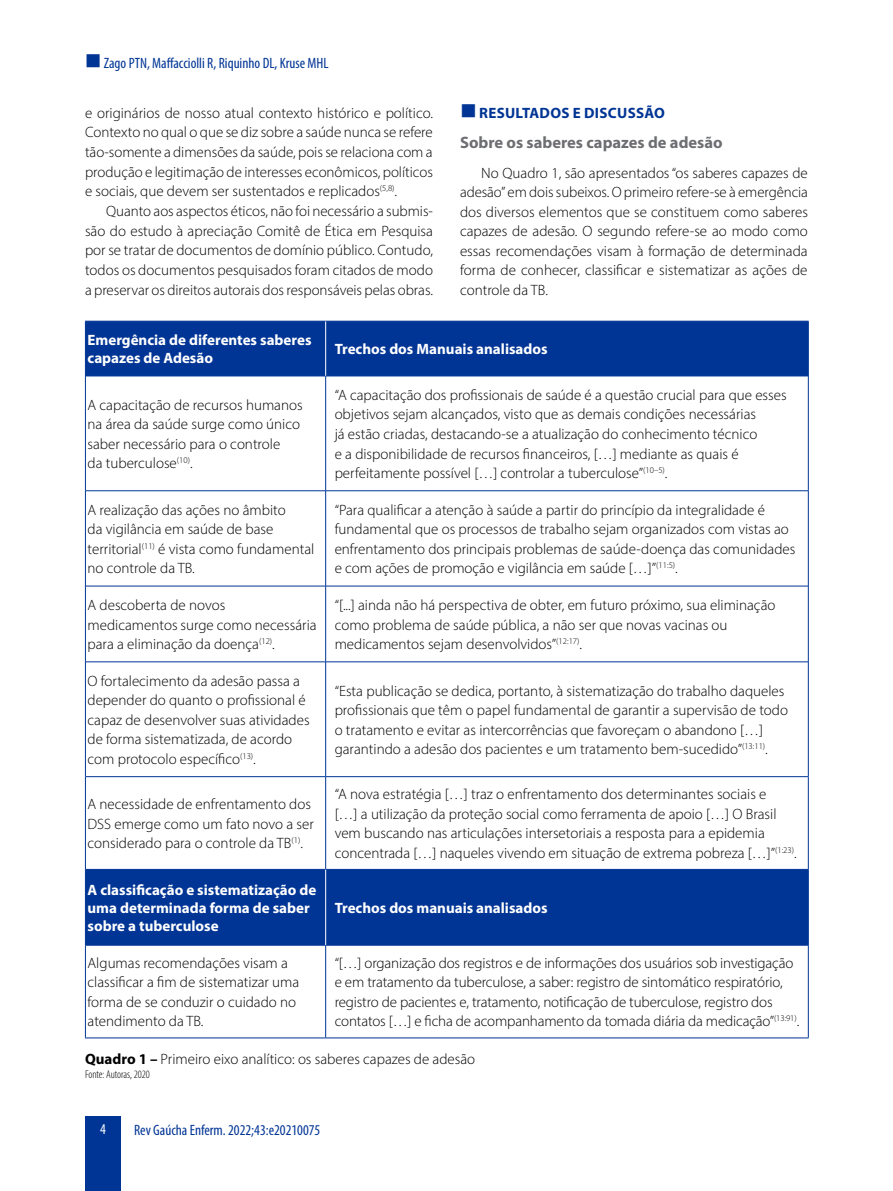
<style>
.page{position:relative;width:893px;height:1191px;background:#fff}
.page>*{position:absolute;margin:0;border:0;box-sizing:border-box;transform-origin:0 0}
.t1{font:700 16.5px "Myriad Pro";color:#6d6e71}
.t2{font:300 15px/19.5px "Myriad Pro";color:#000}
.t3{font:700 15px/18px "Myriad Pro";color:#fff}
.t4{font:condensed 15px "Myriad Pro";color:#003595}
.t5{font:700 15px "Myriad Pro";letter-spacing:.02em;color:#003595}
.t6{font:condensed 15px "Myriad Pro";color:#fff}
.t7{font:300 condensed 11.25px "Myriad Pro";color:#000}
.s1{font-weight:700}
</style>
<div class="page">
<div style="left:85px;top:1116px;width:36px;height:75px;background:#003595"></div>
<div style="left:86px;top:322px;width:722px;height:54px;background:#003595"></div>
<div style="left:86px;top:870px;width:722px;height:75px;background:#003595"></div>
<hr style="left:86px;top:376px;width:240px;height:1px;background:#003595">
<hr style="left:326px;top:376px;width:482px;height:1px;background:#003595">
<hr style="left:325px;top:376px;width:1px;height:114px;background:#003595">
<hr style="left:86px;top:490px;width:240px;height:1px;background:#003595">
<hr style="left:326px;top:490px;width:482px;height:1px;background:#003595">
<hr style="left:325px;top:491px;width:1px;height:95px;background:#003595">
<hr style="left:86px;top:586px;width:240px;height:1px;background:#003595">
<hr style="left:326px;top:586px;width:482px;height:1px;background:#003595">
<hr style="left:325px;top:586px;width:1px;height:75px;background:#003595">
<hr style="left:86px;top:661px;width:240px;height:1px;background:#003595">
<hr style="left:326px;top:661px;width:482px;height:1px;background:#003595">
<hr style="left:325px;top:662px;width:1px;height:114px;background:#003595">
<hr style="left:86px;top:776px;width:240px;height:1px;background:#003595">
<hr style="left:326px;top:776px;width:482px;height:1px;background:#003595">
<hr style="left:325px;top:777px;width:1px;height:92px;background:#003595">
<hr style="left:86px;top:869px;width:240px;height:1px;background:#003595">
<hr style="left:326px;top:869px;width:482px;height:1px;background:#003595">
<hr style="left:86px;top:945px;width:240px;height:1px;background:#003595">
<hr style="left:326px;top:945px;width:482px;height:1px;background:#003595">
<hr style="left:325px;top:945px;width:1px;height:92px;background:#003595">
<hr style="left:85px;top:321px;width:241px;height:1px;background:#003595">
<hr style="left:85px;top:321px;width:1px;height:55px;background:#003595">
<hr style="left:326px;top:321px;width:483px;height:1px;background:#003595">
<hr style="left:808px;top:321px;width:1px;height:55px;background:#003595">
<hr style="left:85px;top:376px;width:1px;height:115px;background:#003595">
<hr style="left:808px;top:376px;width:1px;height:115px;background:#003595">
<hr style="left:85px;top:491px;width:1px;height:95px;background:#003595">
<hr style="left:808px;top:491px;width:1px;height:95px;background:#003595">
<hr style="left:85px;top:586px;width:1px;height:76px;background:#003595">
<hr style="left:808px;top:586px;width:1px;height:76px;background:#003595">
<hr style="left:85px;top:662px;width:1px;height:114px;background:#003595">
<hr style="left:808px;top:662px;width:1px;height:114px;background:#003595">
<hr style="left:85px;top:776px;width:1px;height:93px;background:#003595">
<hr style="left:808px;top:776px;width:1px;height:93px;background:#003595">
<hr style="left:85px;top:869px;width:1px;height:76px;background:#003595">
<hr style="left:808px;top:869px;width:1px;height:76px;background:#003595">
<hr style="left:85px;top:945px;width:1px;height:92px;background:#003595">
<hr style="left:808px;top:945px;width:1px;height:92px;background:#003595">
<hr style="left:85px;top:1037px;width:241px;height:1px;background:#003595">
<hr style="left:326px;top:1037px;width:483px;height:1px;background:#003595">
<hr style="left:325px;top:869px;width:1px;height:76px;background:#fff">
<hr style="left:325px;top:321px;width:1px;height:55px;background:#fff">
<p class="t4" style="left:104px;top:54px;width:226px">Zago PTN, Maffacciolli R, Riquinho DL, Kruse MHL</p>
<p class="t2" style="left:85px;top:103px;width:349px;text-align:justify">e originários de nosso atual contexto histórico e político.<br>Contexto no qual o que se diz sobre a saúde nunca se refere tão-somente a dimensões da saúde, pois se relaciona com a produção e legitimação de interesses econômicos, políticos e sociais, que devem ser sustentados e replicados<sup>(5,8)</sup>.</p>
<p class="t2" style="left:85px;top:201px;width:349px;text-align:justify;text-indent:21px">Quanto aos aspectos éticos, não foi necessário a submis&shy;são do estudo à apreciação Comitê de Ética em Pesquisa por se tratar de documentos de domínio público. Contudo, todos os documentos pesquisados foram citados de modo a preservar os direitos autorais dos responsáveis pelas obras.</p>
<p class="t5" style="left:479px;top:103px;width:187px">RESULTADOS E DISCUSSÃO</p>
<p class="t1" style="left:460px;top:131px;width:264px">Sobre os saberes capazes de adesão</p>
<p class="t2" style="left:460px;top:163px;width:350px;text-align:justify;text-indent:21px">No Quadro 1, são apresentados “os saberes capazes de adesão” em dois subeixos. O primeiro refere-se à emergência dos diversos elementos que se constituem como saberes capazes de adesão. O segundo refere-se ao modo como essas recomendações visam à formação de determinada forma de conhecer, classificar e sistematizar as ações de controle da TB.</p>
<p class="t3" style="left:88px;top:331px;width:226px">Emergência de diferentes saberes capazes de Adesão</p>
<p class="t3" style="left:335px;top:340px;width:214px">Trechos dos Manuais analisados</p>
<p class="t2" style="left:88px;top:395px;width:217px">A capacitação de recursos humanos na área da saúde surge como único saber necessário para o controle<br>da tuberculose<sup>(10)</sup>.</p>
<p class="t2" style="left:335px;top:385px;width:453px">“A capacitação dos profissionais de saúde é a questão crucial para que esses objetivos sejam alcançados, visto que as demais condições necessárias<br>já estão criadas, destacando-se a atualização do conhecimento técnico<br>e a disponibilidade de recursos financeiros, […] mediante as quais é perfeitamente possível […] controlar a tuberculose”<sup>(10–5)</sup>.</p>
<p class="t2" style="left:88px;top:500px;width:228px">A realização das ações no âmbito<br>da vigilância em saúde de base territorial<sup>(11)</sup> é vista como fundamental no controle da TB.</p>
<p class="t2" style="left:335px;top:500px;width:462px">“Para qualificar a atenção à saúde a partir do princípio da integralidade é fundamental que os processos de trabalho sejam organizados com vistas ao enfrentamento dos principais problemas de saúde-doença das comunidades e com ações de promoção e vigilância em saúde […]”<sup>(11:5)</sup>.</p>
<p class="t2" style="left:88px;top:595px;width:231px">A descoberta de novos medicamentos surge como necessária para a eliminação da doença<sup>(12)</sup>.</p>
<p class="t2" style="left:335px;top:595px;width:442px">“[...] ainda não há perspectiva de obter, em futuro próximo, sua eliminação como problema de saúde pública, a não ser que novas vacinas ou medicamentos sejam desenvolvidos”<sup>(12:17)</sup>.</p>
<p class="t2" style="left:88px;top:671px;width:224px">O fortalecimento da adesão passa a depender do quanto o profissional é capaz de desenvolver suas atividades de forma sistematizada, de acordo com protocolo específico<sup>(13)</sup>.</p>
<p class="t2" style="left:335px;top:680px;width:455px">“Esta publicação se dedica, portanto, à sistematização do trabalho daqueles profissionais que têm o papel fundamental de garantir a supervisão de todo o tratamento e evitar as intercorrências que favoreçam o abandono […] garantindo a adesão dos pacientes e um tratamento bem-sucedido”<sup>(13:11)</sup>.</p>
<p class="t2" style="left:88px;top:794px;width:228px">A necessidade de enfrentamento dos<br>DSS emerge como um fato novo a ser considerado para o controle da TB<sup>(1)</sup>.</p>
<p class="t2" style="left:335px;top:784px;width:464px">“A nova estratégia […] traz o enfrentamento dos determinantes sociais e<br>[…] a utilização da proteção social como ferramenta de apoio […] O Brasil vem buscando nas articulações intersetoriais a resposta para a epidemia concentrada […] naqueles vivendo em situação de extrema pobreza […]”<sup>(1:23)</sup>.</p>
<p class="t3" style="left:88px;top:880px;width:230px">A classificação e sistematização de uma determinada forma de saber sobre a tuberculose</p>
<p class="t3" style="left:335px;top:898px;width:214px">Trechos dos manuais analisados</p>
<p class="t2" style="left:88px;top:953px;width:213px">Algumas recomendações visam a classificar a fim de sistematizar uma forma de se conduzir o cuidado no atendimento da TB.</p>
<p class="t2" style="left:335px;top:953px;width:466px">“[…] organização dos registros e de informações dos usuários sob investigação e em tratamento da tuberculose, a saber: registro de sintomático respiratório, registro de pacientes e, tratamento, notificação de tuberculose, registro dos contatos […] e ficha de acompanhamento da tomada diária da medicação”<sup>(13:91)</sup>.</p>
<p class="t2" style="left:85px;top:1049px;width:392px"><span class="s1">Quadro 1 –</span> Primeiro eixo analítico: os saberes capazes de adesão</p>
<p class="t7" style="left:85px;top:1067px;width:66px">Fonte: Autoras, 2020</p>
<p class="t6" style="left:100px;top:1120px;width:7px">4</p>
<p class="t4" style="left:134px;top:1121px;width:188px">Rev Gaúcha Enferm. 2022;43:e20210075</p>
</div>
